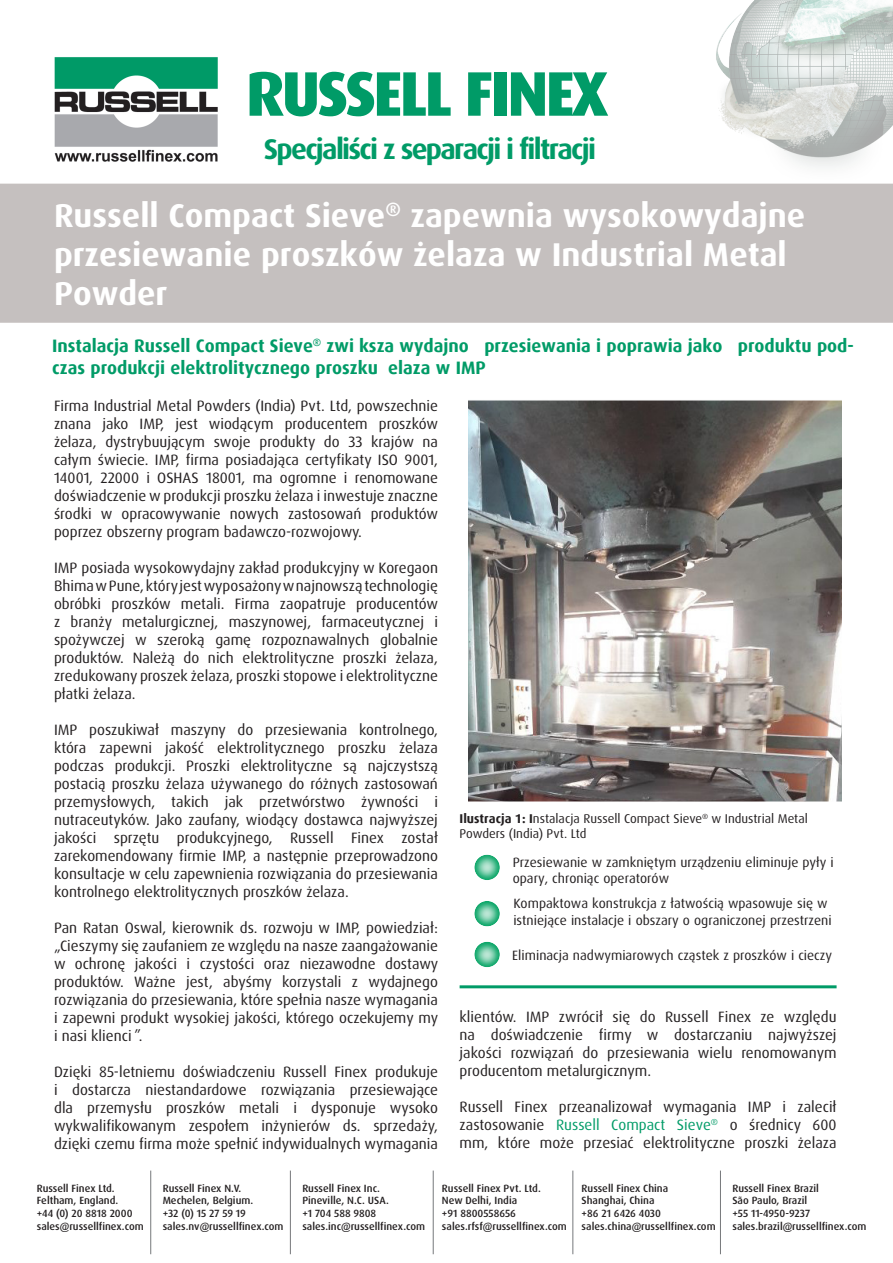
<style>
.page{position:relative;width:893px;height:1263px;background:#fff}
.page>*{position:absolute;margin:0;border:0;box-sizing:border-box;transform-origin:0 0}
.t1{font:800 63px "Dax";letter-spacing:-.05em;color:#009b67}
.t2{font:700 33px/39px "Dax Pro";color:#fff}
.t3{font:700 28.5px "Dax Pro";letter-spacing:-.06em;color:#009b67}
.t4{font:700 18px/21.6px "Dax";color:#009b67}
.t5{font:15px/18px "Dax Pro";color:#231f20;text-align:justify}
.t6{font:13.5px/16.2px "Dax Pro";color:#231f20}
.t7{font:12.75px/15.3px "Dax Pro";color:#231f20}
.t8{font:500 10.5px "Dax Pro";color:#231f20}
.s1{font-family:"Dax";font-weight:700}
.s2{color:#009b67}
</style>
<div class="page">
<div style="left:0;top:183px;width:893px;height:140px;background:#c5c0bf"></div>
<div style="left:472px;top:939px;width:28px;height:28px;background:#fff;opacity:.75"></div>
<div style="left:472px;top:899px;width:28px;height:28px;background:#fff;opacity:.75"></div>
<div style="left:472px;top:852px;width:28px;height:28px;background:#fff;opacity:.75"></div>
<hr style="left:460px;top:985px;width:377px;height:3px;background:#009b67">
<img style="left:469px;top:402px;width:371px;height:398px">
<div style="left:466px;top:399px;width:377px;height:404px;border:2px solid #fff"></div>
<img style="left:716px;top:0;width:177px;height:167px">
<img style="left:54px;top:57px;width:164px;height:105px">
<hr style="left:150px;top:1170px;width:1px;height:84px;background:#76787b">
<hr style="left:290px;top:1170px;width:1px;height:84px;background:#76787b">
<hr style="left:433px;top:1170px;width:1px;height:84px;background:#76787b">
<hr style="left:572px;top:1170px;width:1px;height:84px;background:#76787b">
<hr style="left:720px;top:1170px;width:1px;height:84px;background:#76787b">
<p class="t1" style="left:246px;top:58px;width:364px">RUSSELL FINEX</p>
<p class="t3" style="left:264px;top:130px;width:334px">Specjaliści z separacji i filtracji</p>
<p class="t2" style="left:54px;top:196px;width:753px">Russell Compact Sieve<sup>®</sup> zapewnia wysokowydajne przesiewanie proszków żelaza w Industrial Metal<br>Powder</p>
<p class="t4" style="left:52px;top:335px;width:803px">Instalacja Russell Compact Sieve<sup>®</sup> zwiększa wydajność przesiewania i poprawia jakość produktu pod&shy;czas produkcji elektrolitycznego proszku elaza w IMP</p>
<p class="t5" style="left:54px;top:397px;width:386px">Firma Industrial Metal Powders (India) Pvt. Ltd, powszechnie znana jako IMP, jest wiodącym producentem proszków żelaza, dystrybuującym swoje produkty do 33 krajów na całym świecie. IMP, firma posiadająca certyfikaty ISO 9001, 14001, 22000 i OSHAS 18001, ma ogromne i renomowane doświadczenie w produkcji proszku żelaza i inwestuje znaczne środki w opracowywanie nowych zastosowań produktów poprzez obszerny program badawczo-rozwojowy.</p>
<p class="t5" style="left:54px;top:559px;width:386px">IMP posiada wysokowydajny zakład produkcyjny w Koregaon Bhima w Pune, który jest wyposażony w najnowszą technologię obróbki proszków metali. Firma zaopatruje producentów z branży metalurgicznej, maszynowej, farmaceutycznej i spożywczej w szeroką gamę rozpoznawalnych globalnie produktów. Należą do nich elektrolityczne proszki żelaza, zredukowany proszek żelaza, proszki stopowe i elektrolityczne płatki żelaza.</p>
<p class="t5" style="left:54px;top:721px;width:385px">IMP poszukiwał maszyny do przesiewania kontrolnego, która zapewni jakość elektrolitycznego proszku żelaza podczas produkcji. Proszki elektrolityczne są najczystszą postacią proszku żelaza używanego do różnych zastosowań przemysłowych, takich jak przetwórstwo żywności i nutraceutyków. Jako zaufany, wiodący dostawca najwyższej jakości sprzętu produkcyjnego, Russell Finex został zarekomendowany firmie IMP, a następnie przeprowadzono konsultacje w celu zapewnienia rozwiązania do przesiewania kontrolnego elektrolitycznych proszków żelaza.</p>
<p class="t5" style="left:54px;top:919px;width:386px">Pan Ratan Oswal, kierownik ds. rozwoju w IMP, powiedział: „Cieszymy się zaufaniem ze względu na nasze zaangażowanie w ochronę jakości i czystości oraz niezawodne dostawy produktów. Ważne jest, abyśmy korzystali z wydajnego rozwiązania do przesiewania, które spełnia nasze wymagania i zapewni produkt wysokiej jakości, którego oczekujemy my i nasi klienci ”.</p>
<p class="t5" style="left:54px;top:1063px;width:385px">Dzięki 85-letniemu doświadczeniu Russell Finex produkuje i dostarcza niestandardowe rozwiązania przesiewające dla przemysłu proszków metali i dysponuje wysoko wykwalifikowanym zespołem inżynierów ds. sprzedaży, dzięki czemu firma może spełnić indywidualnych wymagania</p>
<p class="t7" style="left:460px;top:811px;width:350px"><span class="s1">Ilustracja 1: I</span>nstalacja Russell Compact Sieve<sup>®</sup> w Industrial Metal<br>Powders (India) Pvt. Ltd</p>
<p class="t6" style="left:513px;top:854px;width:323px">Przesiewanie w zamkniętym urządzeniu eliminuje pyły i opary, chroniąc operatorów</p>
<p class="t6" style="left:513px;top:896px;width:320px">Kompaktowa konstrukcja z łatwością wpasowuje się w istniejące instalacje i obszary o ograniczonej przestrzeni</p>
<p class="t6" style="left:512px;top:947px;width:321px">Eliminacja nadwymiarowych cząstek z proszków i cieczy</p>
<p class="t5" style="left:460px;top:1007px;width:378px">klientów. IMP zwrócił się do Russell Finex ze względu na doświadczenie firmy w dostarczaniu najwyższej jakości rozwiązań do przesiewania wielu renomowanym producentom metalurgicznym.</p>
<p class="t5" style="left:460px;top:1097px;width:378px">Russell Finex przeanalizował wymagania IMP i zalecił zastosowanie <span class="s2">Russell Compact Sieve</span><sup>®</sup> o średnicy 600 mm, które może przesiać elektrolityczne proszki żelaza</p>
<p class="t8" style="left:37px;top:1181px;width:79px">Russell Finex Ltd.</p>
<p class="t8" style="left:37px;top:1194px;width:83px">Feltham, England.</p>
<p class="t8" style="left:37px;top:1206px;width:97px">+44 (0) 20 8818 2000</p>
<p class="t8" style="left:37px;top:1219px;width:108px">sales@russellfinex.com</p>
<p class="t8" style="left:163px;top:1181px;width:80px">Russell Finex N.V.</p>
<p class="t8" style="left:163px;top:1194px;width:92px">Mechelen, Belgium.</p>
<p class="t8" style="left:163px;top:1206px;width:85px">+32 (0) 15 27 59 19</p>
<p class="t8" style="left:163px;top:1219px;width:122px">sales.nv@russellfinex.com</p>
<p class="t8" style="left:302px;top:1181px;width:79px">Russell Finex Inc.</p>
<p class="t8" style="left:302px;top:1194px;width:88px">Pineville, N.C. USA.</p>
<p class="t8" style="left:302px;top:1206px;width:75px">+1 704 588 9808</p>
<p class="t8" style="left:302px;top:1219px;width:124px">sales.inc@russellfinex.com</p>
<p class="t8" style="left:442px;top:1181px;width:100px">Russell Finex Pvt. Ltd.</p>
<p class="t8" style="left:442px;top:1194px;width:77px">New Delhi, India</p>
<p class="t8" style="left:442px;top:1206px;width:75px">+91 8800558656</p>
<p class="t8" style="left:442px;top:1219px;width:126px">sales.rfsf@russellfinex.com</p>
<p class="t8" style="left:582px;top:1181px;width:88px">Russell Finex China</p>
<p class="t8" style="left:582px;top:1194px;width:74px">Shanghai, China</p>
<p class="t8" style="left:582px;top:1206px;width:81px">+86 21 6426 4030</p>
<p class="t8" style="left:582px;top:1219px;width:136px">sales.china@russellfinex.com</p>
<p class="t8" style="left:732px;top:1181px;width:88px">Russell Finex Brazil</p>
<p class="t8" style="left:732px;top:1194px;width:76px">São Paulo, Brazil</p>
<p class="t8" style="left:732px;top:1206px;width:79px">+55 11-4950-9237</p>
<p class="t8" style="left:732px;top:1219px;width:136px">sales.brazil@russellfinex.com</p>
</div>
